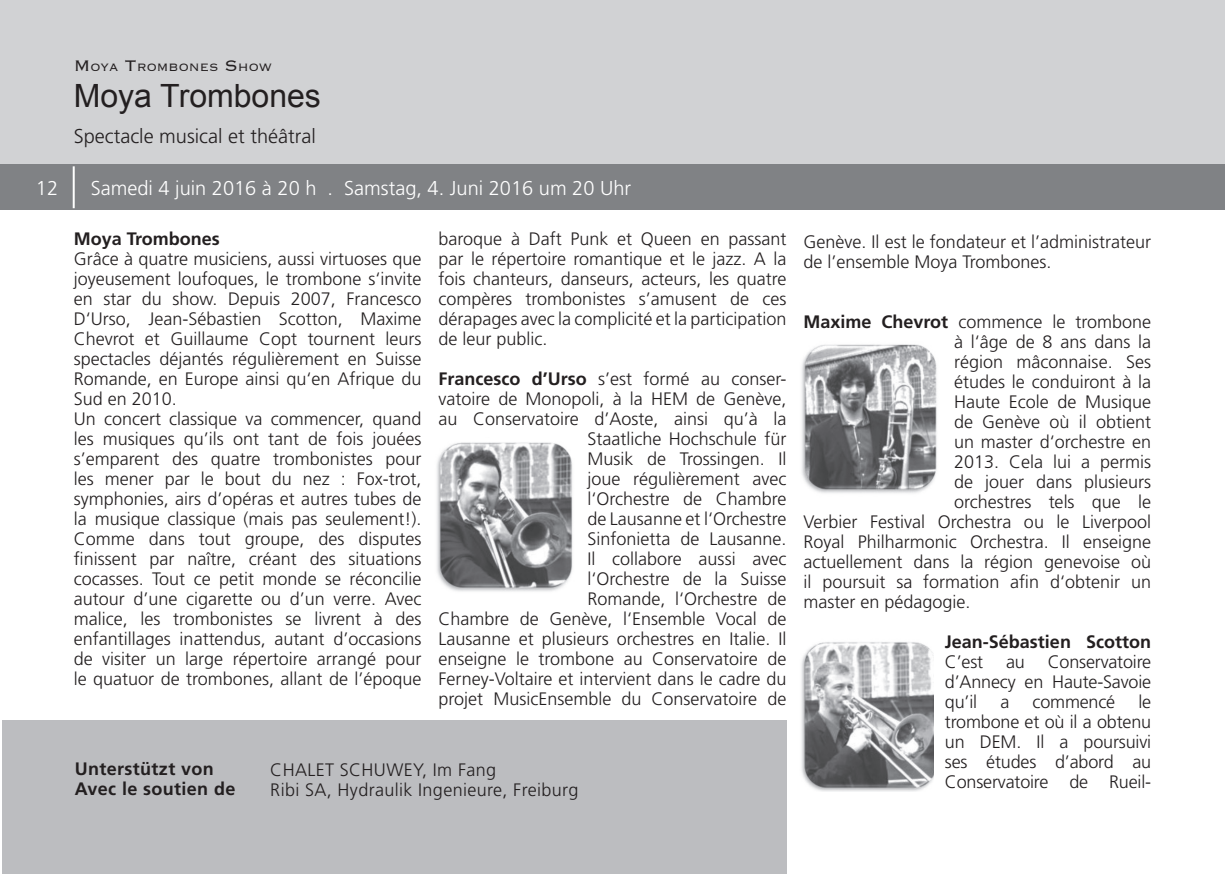
<style>
.page{position:relative;width:1225px;height:874px;background:#fff}
.page>*{position:absolute;margin:0;border:0;box-sizing:border-box;transform-origin:0 0}
.t1{font:32px "Arial";color:#231f20}
.t2{font:300 20px "Frutiger";color:#fff}
.t3{font:300 20px "Frutiger";color:#231f20}
.t4{font:300 18px/20px "Frutiger";color:#231f20;text-align:justify}
.t5{font:300 18px/20px "Frutiger";letter-spacing:.02em;color:#231f20}
.t6{font:700 18px "Frutiger";color:#231f20}
.t7{font:700 18px/20px "Frutiger";letter-spacing:.02em;color:#231f20}
.t8{font:300 14px "Copperplate";color:#231f20}
.s1{font-size:20px}
.s2{font-weight:700}
</style>
<div class="page">
<div style="left:2px;top:720px;width:784px;height:153px;background:#bcbdc0"></div>
<div style="left:0;top:0;width:1225px;height:164px;background:#d1d2d4"></div>
<div style="left:0;top:164px;width:1225px;height:46px;background:#808285"></div>
<hr style="left:73px;top:166px;width:2px;height:42px;background:#fff">
<img style="left:437px;top:442px;width:136px;height:150px">
<img style="left:801px;top:344px;width:136px;height:149px">
<img style="left:801px;top:642px;width:132px;height:149px">
<p class="t2" style="left:36px;top:177px;width:24px">12</p>
<p class="t8" style="left:74px;top:58px;width:200px"><span class="s1">M</span>oya <span class="s1">T</span>rombones <span class="s1">S</span> how</p>
<h1 class="t1" style="left:74px;top:75px;width:249px">Moya Trombones</h1>
<p class="t3" style="left:74px;top:125px;width:244px">Spectacle musical et théâtral</p>
<p class="t2" style="left:91px;top:177px;width:542px">Samedi 4 juin 2016 à 20 h . Samstag, 4. Juni 2016 um 20 Uhr</p>
<p class="t4" style="left:438px;top:228px;width:349px">baroque à Daft Punk et Queen en passant par le répertoire romantique et le jazz. A la fois chanteurs, danseurs, acteurs, les quatre compères trombonistes s’amusent de ces dérapages avec la complicité et la participation de leur public.</p>
<p class="t4" style="left:438px;top:368px;width:349px;text-align:right"><span class="s2">Francesco d’Urso</span> s’est formé au conser&shy;vatoire de Monopoli, à la HEM de Genève, au Conservatoire d’Aoste, ainsi qu’à la Staatliche Hochschule für<br>Musik de Trossingen. Il<br>joue régulièrement avec<br>l‘Orchestre de Chambre<br>de Lausanne et l‘Orchestre<br>Sinfonietta de Lausanne.<br>Il collabore aussi avec<br>l‘Orchestre de la Suisse<br>Romande, l‘Orchestre de<br>Chambre de Genève, l‘Ensemble Vocal de Lausanne et plusieurs orchestres en Italie. Il enseigne le trombone au Conservatoire de Ferney-Voltaire et intervient dans le cadre du projet MusicEnsemble du Conservatoire de</p>
<p class="t6" style="left:74px;top:228px;width:148px">Moya Trombones</p>
<p class="t4" style="left:74px;top:248px;width:349px;text-align:left">Grâce à quatre musiciens, aussi virtuoses que joyeusement loufoques, le trombone s‘invite en star du show. Depuis 2007, Francesco D‘Urso, Jean-Sébastien Scotton, Maxime Chevrot et Guillaume Copt tournent leurs spectacles déjantés régulièrement en Suisse Romande, en Europe ainsi qu‘en Afrique du Sud en 2010.<br>Un concert classique va commencer, quand les musiques qu’ils ont tant de fois jouées s’emparent des quatre trombonistes pour les mener par le bout du nez : Fox-trot, symphonies, airs d’opéras et autres tubes de la musique classique (mais pas seulement!).<br>Comme dans tout groupe, des disputes finissent par naître, créant des situations cocasses. Tout ce petit monde se réconcilie autour d’une cigarette ou d’un verre. Avec malice, les trombonistes se livrent à des enfantillages inattendus, autant d’occasions de visiter un large répertoire arrangé pour le quatuor de trombones, allant de l’époque</p>
<p class="t7" style="left:75px;top:757px;width:162px">Unterstützt von<br>Avec le soutien de</p>
<p class="t4" style="left:270px;top:759px;width:24px">Chalet</p>
<p class="t4" style="left:340px;top:759px;width:22px">Schu</p>
<p class="t5" style="left:270px;top:759px;width:310px;text-indent:116px">wey, Im Fang<br>Ribi SA, Hydraulik Ingenieure, Freiburg</p>
<p class="t4" style="left:803px;top:231px;width:349px">Genève. Il est le fondateur et l’administrateur de l’ensemble Moya Trombones.</p>
<p class="t4" style="left:803px;top:311px;width:349px"><span class="s2">Maxime Chevrot</span> commence le trombone</p>
<p class="t4" style="left:954px;top:331px;width:199px">à l‘âge de 8 ans dans la</p>
<p class="t4" style="left:954px;top:351px;width:199px">région mâconnaise. Ses</p>
<p class="t4" style="left:954px;top:371px;width:199px">études le conduiront à la</p>
<p class="t4" style="left:954px;top:391px;width:199px">Haute Ecole de Musique</p>
<p class="t4" style="left:954px;top:411px;width:199px">de Genève où il obtient</p>
<p class="t4" style="left:954px;top:431px;width:199px">un master d‘orchestre en</p>
<p class="t4" style="left:954px;top:451px;width:199px">2013. Cela lui a permis</p>
<p class="t4" style="left:954px;top:471px;width:199px">de jouer dans plusieurs</p>
<p class="t4" style="left:954px;top:491px;width:199px">orchestres tels que le</p>
<p class="t4" style="left:803px;top:511px;width:349px">Verbier Festival Orchestra ou le Liverpool</p>
<p class="t4" style="left:803px;top:531px;width:349px">Royal Philharmonic Orchestra. Il enseigne</p>
<p class="t4" style="left:803px;top:551px;width:349px">actuellement dans la région genevoise où</p>
<p class="t4" style="left:803px;top:571px;width:349px">il poursuit sa formation afin d‘obtenir un</p>
<p class="t4" style="left:803px;top:591px;width:169px">master en pédagogie.</p>
<p class="t6" style="left:945px;top:631px;width:208px">Jean-Sébastien Scotton</p>
<p class="t4" style="left:945px;top:651px;width:40px">C’est</p>
<p class="t4" style="left:1006px;top:651px;width:20px">au</p>
<p class="t4" style="left:945px;top:651px;width:208px;text-indent:103px">Conservatoire d’Annecy en Haute-Savoie qu’il</p>
<p class="t4" style="left:945px;top:691px;width:208px;text-indent:193px">le trombone et où il a obtenu un DEM. Il a poursuivi ses études d’abord au Conservatoire de Rueil-</p>
<p class="t4" style="left:1000px;top:691px;width:10px">a</p>
<p class="t4" style="left:1032px;top:691px;width:84px">commencé</p>
</div>
